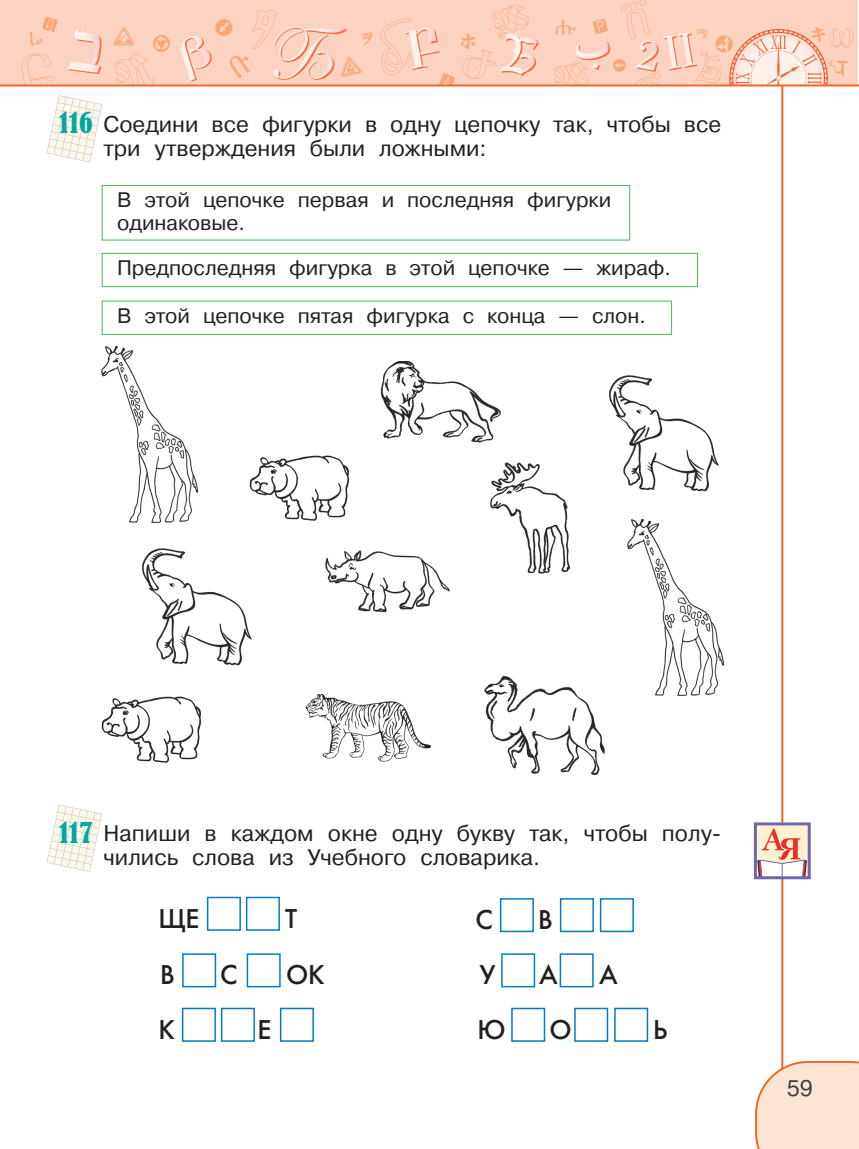
<style>
.page{position:relative;width:859px;height:1149px;background:#fff}
.page>*{position:absolute;margin:0;border:0;box-sizing:border-box;transform-origin:0 0}
.t1{font:27px "Futuris C";color:#231f20}
.t2{font:condensed 27px "Bernard";color:#00a99d}
.t3{font:22.5px/24px "Pragmatica Book AC";color:#231f20}
.t4{font:22.5px "Pragmatica Book AC";color:#3e3e3f}
.t5{font:21px/22.5px "Pragmatica Book AC";color:#231f20}
</style>
<div class="page">
<hr style="left:781px;top:62px;width:2px;height:1036px;background:#f36421">
<svg style="left:755px;top:1060px;width:104px;height:88px;background:#fde1cf"></svg>
<div style="left:0;top:0;width:857px;height:85px;background:#fcd2c0"></div>
<svg style="left:29px;top:17px;width:29px;height:29px"></svg>
<svg style="left:21px;top:54px;width:34px;height:30px"></svg>
<svg style="left:113px;top:27px;width:56px;height:57px"></svg>
<svg style="left:380px;top:18px;width:75px;height:66px"></svg>
<img style="left:404px;top:27px;width:35px;height:42px">
<svg style="left:461px;top:4px;width:78px;height:75px"></svg>
<img style="left:500px;top:33px;width:37px;height:42px">
<svg style="left:554px;top:0;width:300px;height:84px"></svg>
<svg style="left:91px;top:37px;width:11px;height:37px"></svg>
<img style="left:68px;top:29px;width:32px;height:44px">
<svg style="left:211px;top:10px;width:161px;height:70px"></svg>
<img style="left:181px;top:36px;width:30px;height:45px">
<hr style="left:0;top:84px;width:859px;height:2px;background:#f36421">
<div style="left:102px;top:185px;width:528px;height:55px;border:1px solid #49b857"></div>
<div style="left:102px;top:253px;width:596px;height:34px;border:1px solid #49b857"></div>
<svg style="left:47px;top:95px;width:55px;height:67px"></svg>
<svg style="left:47px;top:804px;width:55px;height:67px"></svg>
<div style="left:207px;top:896px;width:34px;height:34px;border:2px solid #007ec5"></div>
<div style="left:246px;top:896px;width:34px;height:34px;border:2px solid #007ec5"></div>
<div style="left:182px;top:1007px;width:34px;height:34px;border:2px solid #007ec5"></div>
<div style="left:221px;top:1007px;width:34px;height:34px;border:2px solid #007ec5"></div>
<div style="left:280px;top:1007px;width:34px;height:34px;border:2px solid #007ec5"></div>
<div style="left:182px;top:953px;width:34px;height:34px;border:2px solid #007ec5"></div>
<div style="left:247px;top:953px;width:34px;height:34px;border:2px solid #007ec5"></div>
<div style="left:501px;top:953px;width:34px;height:34px;border:2px solid #007ec5"></div>
<div style="left:560px;top:953px;width:34px;height:34px;border:2px solid #007ec5"></div>
<div style="left:511px;top:1007px;width:34px;height:34px;border:2px solid #007ec5"></div>
<div style="left:574px;top:1007px;width:34px;height:34px;border:2px solid #007ec5"></div>
<div style="left:614px;top:1007px;width:34px;height:34px;border:2px solid #007ec5"></div>
<div style="left:500px;top:897px;width:34px;height:34px;border:2px solid #007ec5"></div>
<div style="left:560px;top:897px;width:34px;height:34px;border:2px solid #007ec5"></div>
<div style="left:600px;top:897px;width:34px;height:34px;border:2px solid #007ec5"></div>
<img style="left:249px;top:455px;width:100px;height:66px">
<img style="left:380px;top:362px;width:121px;height:81px">
<img style="left:101px;top:696px;width:100px;height:66px">
<img style="left:490px;top:462px;width:81px;height:112px">
<img style="left:484px;top:675px;width:121px;height:100px">
<img style="left:325px;top:550px;width:125px;height:62px">
<img style="left:142px;top:548px;width:110px;height:118px">
<img style="left:305px;top:694px;width:126px;height:68px">
<img style="left:102px;top:346px;width:97px;height:177px">
<img style="left:609px;top:375px;width:110px;height:117px">
<img style="left:628px;top:518px;width:97px;height:178px">
<div style="left:757px;top:825px;width:51px;height:51px;background:#fef2d1"></div>
<svg style="left:758px;top:828px;width:49px;height:47px"></svg>
<div style="left:754px;top:822px;width:57px;height:57px;border:3px solid #6c67ae"></div>
<p class="t2" style="left:59px;top:108px;width:35px">116</p>
<p class="t3" style="left:103px;top:114px;width:619px">Со еди ни все фи гур ки в од ну це поч ку так, что бы все три утверж де ния бы ли лож ны ми:</p>
<p class="t5" style="left:117px;top:190px;width:496px">В этой цепочке первая и последняя фигурки одинаковые.</p>
<p class="t5" style="left:117px;top:258px;width:556px">Предпоследняя фигурка в этой цепочке — жираф.</p>
<p class="t5" style="left:117px;top:306px;width:531px">В этой цепочке пятая фигурка с конца — слон.</p>
<p class="t2" style="left:59px;top:817px;width:35px">117</p>
<p class="t3" style="left:104px;top:823px;width:619px">На пи ши в каждом окне одну букву так, что бы по лу - чи лись сло ва из Учебного словарика.</p>
<p class="t1" style="left:159px;top:906px;width:42px">ЩЕ</p>
<p class="t1" style="left:285px;top:906px;width:14px">Т</p>
<p class="t1" style="left:475px;top:907px;width:19px">С</p>
<p class="t1" style="left:538px;top:907px;width:16px">В</p>
<p class="t1" style="left:160px;top:963px;width:16px">В</p>
<p class="t1" style="left:220px;top:963px;width:19px">С</p>
<p class="t1" style="left:286px;top:963px;width:40px">ОК</p>
<p class="t1" style="left:480px;top:963px;width:18px">У</p>
<p class="t1" style="left:539px;top:963px;width:20px">А</p>
<p class="t1" style="left:599px;top:963px;width:20px">А</p>
<p class="t1" style="left:478px;top:1017px;width:30px">Ю</p>
<p class="t1" style="left:549px;top:1017px;width:24px">О</p>
<p class="t1" style="left:653px;top:1017px;width:16px">Ь</p>
<p class="t1" style="left:159px;top:1017px;width:18px">К</p>
<p class="t1" style="left:258px;top:1017px;width:15px">Е</p>
<p class="t4" style="left:787px;top:1079px;width:28px">59</p>
</div>
